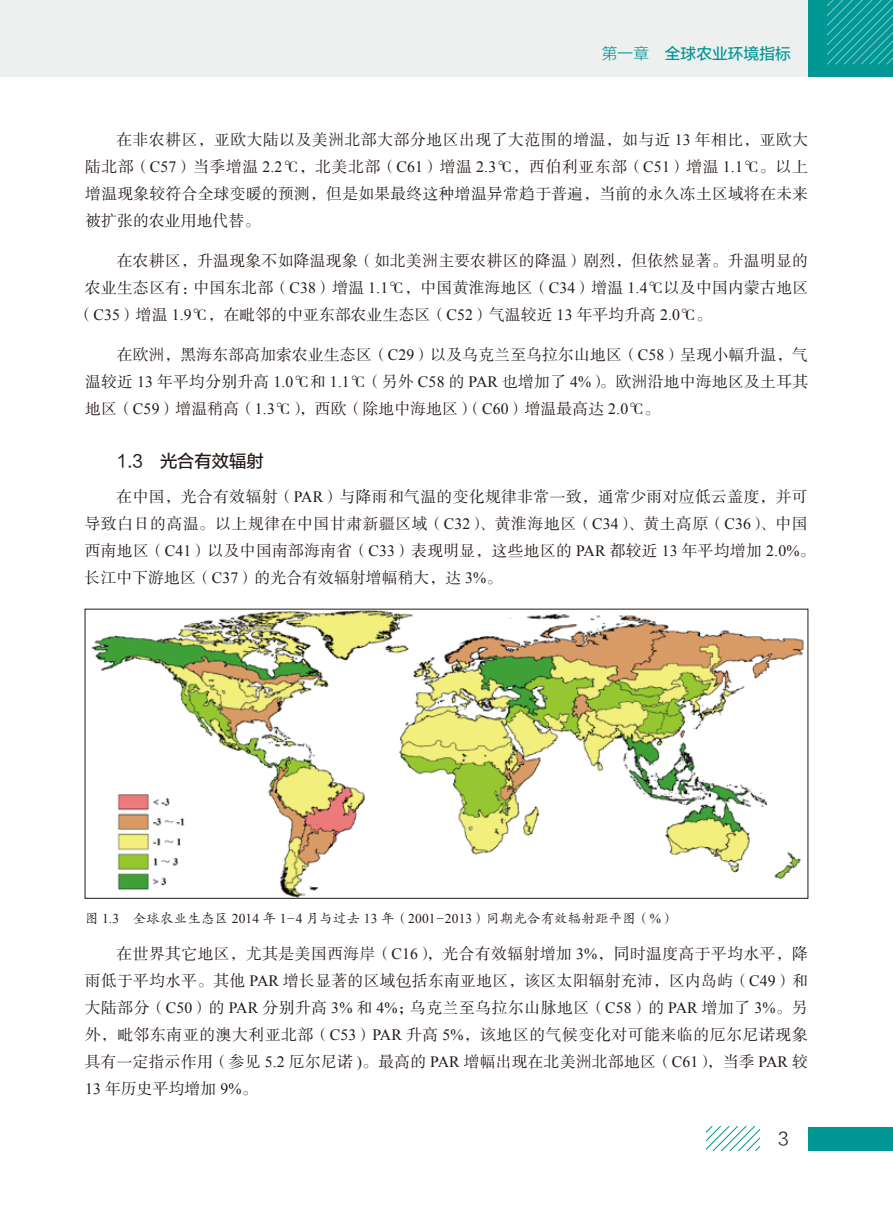
<style>
.page{position:relative;width:893px;height:1212px;background:#fff}
.page>*{position:absolute;margin:0;border:0;box-sizing:border-box;transform-origin:0 0}
.t1{font:18px "FZLTXHK";color:#231916}
.t2{font:17.25px "FZLTZHUNHK GBK1 0";color:#231916}
.t3{font:15.75px/27px "FZSSJW GB1 0";letter-spacing:.02em;color:#231916;text-align:justify}
.t4{font:15.75px "FZLTZHUNHK GBK1 0";color:#009794}
.t5{font:13.5px "FZKTK GBK1 0";letter-spacing:.01em;color:#231916}
.s1{font-family:"FZLTXHK"}
.s2{font-family:"Times New Roman"}
</style>
<div class="page">
<div style="left:0;top:0;width:893px;height:77px;background:#eeefef"></div>
<div style="left:808px;top:0;width:85px;height:77px;background:#009794"></div>
<div style="left:808px;top:1127px;width:85px;height:23px;background:#009794"></div>
<svg style="left:707px;top:1127px;width:52px;height:23px"></svg>
<img style="left:91px;top:611px;width:713px;height:285px">
<svg style="left:827px;top:0;width:66px;height:65px"></svg>
<p class="t4" style="left:602px;top:45px;width:190px"><span class="s1">第一章</span> 全球农业环境指标</p>
<p class="t3" style="left:85px;top:127px;width:724px;text-indent:31px">在非农耕区，亚欧大陆以及美洲北部大部分地区出现了大范围的增温，如与近 <span class="s2">13</span> 年相比，亚欧大陆北部（<span class="s2">C57</span>）当季增温 <span class="s2">2.2</span>℃，北美北部（<span class="s2">C61</span>）增温 <span class="s2">2.3</span>℃，西伯利亚东部（<span class="s2">C51</span>）增温 <span class="s2">1.1</span>℃。以上增温现象较符合全球变暖的预测，但是如果最终这种增温异常趋于普遍，当前的永久冻土区域将在未来被扩张的农业用地代替。</p>
<p class="t3" style="left:117px;top:248px;width:693px">在农耕区，升温现象不如降温现象（如北美洲主要农耕区的降温）剧烈，但依然显著。升温明显的</p>
<p class="t3" style="left:85px;top:275px;width:725px">农业生态区有：中国东北部（<span class="s2">C38</span>）增温 <span class="s2">1.1</span>℃，中国黄淮海地区（<span class="s2">C34</span>）增温 <span class="s2">1.4</span>℃以及中国内蒙古地区</p>
<p class="t3" style="left:77px;top:302px;width:636px">（<span class="s2">C35</span>）增温 <span class="s2">1.9</span>℃，在毗邻的中亚东部农业生态区（<span class="s2">C52</span>）气温较近 <span class="s2">13</span> 年平均升高 <span class="s2">2.0</span>℃。</p>
<p class="t3" style="left:85px;top:342px;width:724px;text-indent:32px">在欧洲，黑海东部高加索农业生态区（<span class="s2">C29</span>）以及乌克兰至乌拉尔山地区（<span class="s2">C58</span>）呈现小幅升温，气温较近 <span class="s2">13</span> 年平均分别升高 <span class="s2">1.0</span>℃和 <span class="s2">1.1</span>℃（另外 <span class="s2">C58</span> 的 <span class="s2">PAR</span> 也增加了 <span class="s2">4%</span>）。欧洲沿地中海地区及土耳其地区（<span class="s2">C59</span>）增温稍高（<span class="s2">1.3</span>℃），西欧（除地中海地区）（<span class="s2">C60</span>）增温最高达 <span class="s2">2.0</span>℃。</p>
<p class="t2" style="left:117px;top:451px;width:149px">1.3 光合有效辐射</p>
<p class="t3" style="left:85px;top:484px;width:732px;text-align:left;text-indent:32px">在中国，光合有效辐射（<span class="s2">PAR</span>）与降雨和气温的变化规律非常一致，通常少雨对应低云盖度，并可导致白日的高温。以上规律在中国甘肃新疆区域（<span class="s2">C32</span>）、黄淮海地区（<span class="s2">C34</span>）、黄土高原（<span class="s2">C36</span>）、中国西南地区（<span class="s2">C41</span>）以及中国南部海南省（<span class="s2">C33</span>）表现明显，这些地区的 <span class="s2">PAR</span> 都较近 <span class="s2">13</span> 年平均增加 <span class="s2">2.0%</span>。长江中下游地区（<span class="s2">C37</span>）的光合有效辐射增幅稍大，达 <span class="s2">3%</span>。</p>
<p class="t5" style="left:85px;top:911px;width:591px">图 <span class="s2">1.3</span> 全球农业生态区 <span class="s2">2014</span> 年 <span class="s2">1</span>-<span class="s2">4</span> 月与过去 <span class="s2">13</span> 年（<span class="s2">2001</span>-<span class="s2">2013</span>）同期光合有效辐射距平图（<span class="s2">%</span>）</p>
<p class="t3" style="left:85px;top:941px;width:725px;text-indent:32px">在世界其它地区，尤其是美国西海岸（<span class="s2">C16</span>），光合有效辐射增加 <span class="s2">3%</span>，同时温度高于平均水平，降雨低于平均水平。其他 <span class="s2">PAR</span> 增长显著的区域包括东南亚地区，该区太阳辐射充沛，区内岛屿（<span class="s2">C49</span>）和大陆部分（<span class="s2">C50</span>）的 <span class="s2">PAR</span> 分别升高 <span class="s2">3%</span> 和 <span class="s2">4%</span>；乌克兰至乌拉尔山脉地区（<span class="s2">C58</span>）的 <span class="s2">PAR</span> 增加了 <span class="s2">3%</span>。另外，毗邻东南亚的澳大利亚北部（<span class="s2">C53</span>）<span class="s2">PAR</span> 升高 <span class="s2">5%</span>，该地区的气候变化对可能来临的厄尔尼诺现象具有一定指示作用（参见 <span class="s2">5.2</span> 厄尔尼诺 <span class="s2">)</span>。最高的 <span class="s2">PAR</span> 增幅出现在北美洲北部地区（<span class="s2">C61</span>），当季 <span class="s2">PAR</span> 较<span class="s2">13</span> 年历史平均增加 <span class="s2">9%</span>。</p>
<p class="t1" style="left:778px;top:1129px;width:12px">3</p>
</div>
